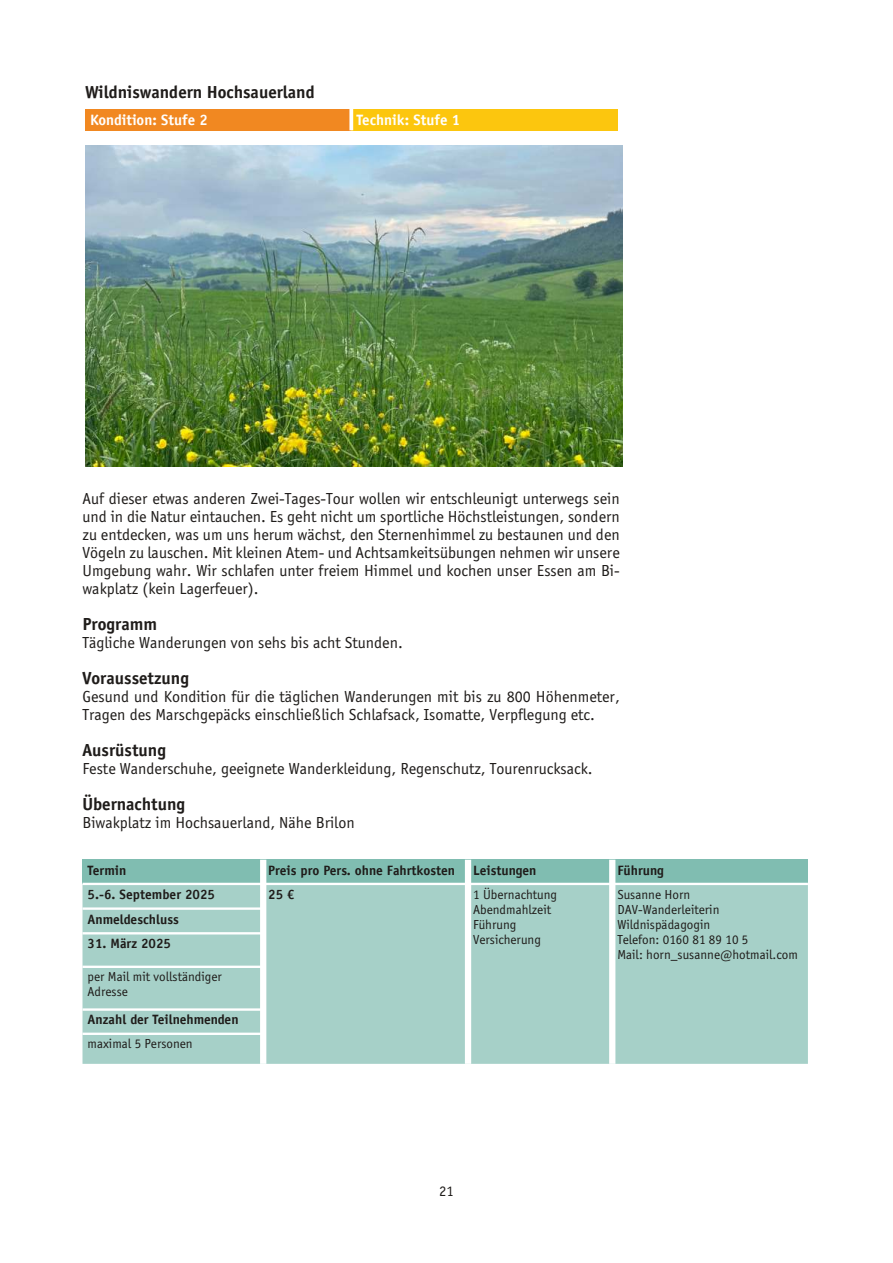
<style>
.page{position:relative;width:893px;height:1263px;background:#fff}
.page>*{position:absolute;margin:0;border:0;box-sizing:border-box;transform-origin:0 0}
.t1{font:700 18px "Officina Sans";color:#1f1c1a}
.t2{font:16.5px/18px "Officina Sans";color:#1f1c1a;text-align:justify}
.t3{font:700 15px "Officina Sans LT";color:#fff}
.t4{font:15px "Officina Sans";color:#1f1c1a}
.t5{font:13.5px/15px "Officina Sans";color:#1f1c1a}
.t6{font:700 13.5px "Officina Sans LT";color:#1f1c1a}
</style>
<div class="page">
<div style="left:85px;top:109px;width:266px;height:21px;background:#f18821"></div>
<div style="left:351px;top:109px;width:267px;height:21px;background:#fcc60e"></div>
<svg style="left:349px;top:109px;width:4px;height:21px"></svg>
<div style="left:82px;top:860px;width:726px;height:24px;background:#80bdb1"></div>
<div style="left:82px;top:885px;width:726px;height:179px;background:#a6d0c8"></div>
<div style="left:260px;top:860px;width:6px;height:204px;background:#fff"></div>
<div style="left:465px;top:860px;width:6px;height:204px;background:#fff"></div>
<div style="left:609px;top:860px;width:6px;height:204px;background:#fff"></div>
<hr style="left:82px;top:883px;width:726px;height:2px;background:#fff">
<hr style="left:82px;top:907px;width:181px;height:3px;background:#fff">
<hr style="left:82px;top:932px;width:181px;height:2px;background:#fff">
<hr style="left:82px;top:966px;width:181px;height:2px;background:#fff">
<hr style="left:82px;top:1008px;width:181px;height:3px;background:#fff">
<hr style="left:82px;top:1032px;width:181px;height:3px;background:#fff">
<img style="left:85px;top:145px;width:537px;height:321px">
<p class="t1" style="left:85px;top:82px;width:231px">Wildniswandern Hochsauerland</p>
<p class="t3" style="left:90px;top:110px;width:119px">Kondition: Stufe 2</p>
<p class="t3" style="left:356px;top:110px;width:105px">Technik: Stufe 1</p>
<p class="t2" style="left:82px;top:490px;width:539px">Auf dieser etwas anderen Zwei-Tages-Tour wollen wir entschleunigt unterwegs sein und in die Natur eintauchen. Es geht nicht um sportliche Höchstleistungen, sondern zu entdecken, was um uns herum wächst, den Sternenhimmel zu bestaunen und den Vögeln zu lauschen. Mit kleinen Atem- und Achtsamkeitsübungen nehmen wir unsere Umgebung wahr. Wir schlafen unter freiem Himmel und kochen unser Essen am Bi&shy;wakplatz (kein Lagerfeuer).</p>
<p class="t1" style="left:82px;top:614px;width:76px">Programm</p>
<p class="t2" style="left:82px;top:634px;width:322px">Tägliche Wanderungen von sehs bis acht Stunden.</p>
<p class="t1" style="left:82px;top:668px;width:108px">Voraussetzung</p>
<p class="t2" style="left:82px;top:688px;width:539px">Gesund und Kondition für die täglichen Wanderungen mit bis zu 800 Höhenmeter,<br>Tragen des Marschgepäcks einschließlich Schlafsack, Isomatte, Verpflegung etc.</p>
<p class="t1" style="left:82px;top:740px;width:85px">Ausrüstung</p>
<p class="t2" style="left:82px;top:760px;width:512px">Feste Wanderschuhe, geeignete Wanderkleidung, Regenschutz, Tourenrucksack.</p>
<p class="t1" style="left:82px;top:794px;width:104px">Übernachtung</p>
<p class="t2" style="left:82px;top:814px;width:274px">Biwakplatz im Hochsauerland, Nähe Brilon</p>
<p class="t6" style="left:88px;top:861px;width:40px">Termin</p>
<p class="t6" style="left:268px;top:861px;width:188px">Preis pro Pers. ohne Fahrtkosten</p>
<p class="t6" style="left:473px;top:861px;width:65px">Leistungen</p>
<p class="t6" style="left:617px;top:861px;width:48px">Führung</p>
<p class="t6" style="left:88px;top:886px;width:129px">5.-6. September 2025</p>
<p class="t6" style="left:268px;top:886px;width:28px">25 €</p>
<p class="t5" style="left:473px;top:887px;width:86px">1 Übernachtung<br>Abendmahlzeit<br>Führung<br>Versicherung</p>
<p class="t5" style="left:617px;top:887px;width:182px">Susanne Horn<br>DAV-Wanderleiterin<br>Wildnispädagogin<br>Telefon: 0160 81 89 10 5<br>Mail: horn_susanne@hotmail.com</p>
<p class="t6" style="left:88px;top:910px;width:93px">Anmeldeschluss</p>
<p class="t6" style="left:88px;top:935px;width:85px">31. März 2025</p>
<p class="t5" style="left:88px;top:970px;width:136px">per Mail mit vollständiger<br>Adresse</p>
<p class="t6" style="left:88px;top:1011px;width:153px">Anzahl der Teilnehmenden</p>
<p class="t5" style="left:88px;top:1037px;width:107px">maximal 5 Personen</p>
<p class="t4" style="left:439px;top:1183px;width:16px">21</p>
</div>
